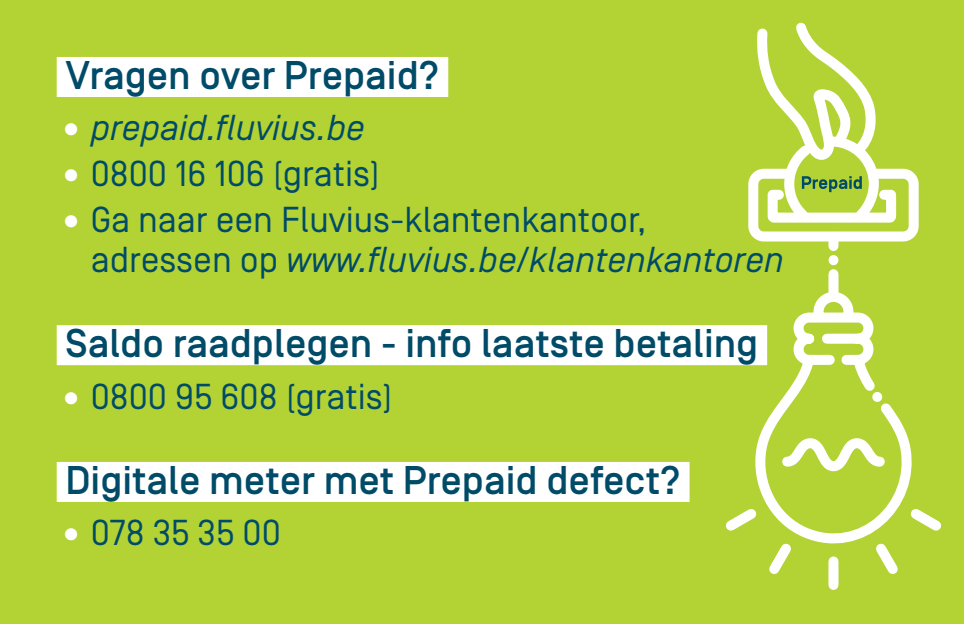
<style>
.page{position:relative;width:964px;height:624px;background:#b3d234}
.page>*{position:absolute;margin:0;border:0;box-sizing:border-box;transform-origin:0 0}
.t1{font:500 40px "Simplon Norm";color:#004b68}
.t2{font:36px/40px "Simplon Norm";color:#004b68}
.t3{font:italic 36px "Simplon Norm";color:#004b68}
.s1{font-style:normal;color:#fff}
.s2{color:#fff}
.s3{font-style:italic}
</style>
<div class="page">
<div style="left:57px;top:57px;width:391px;height:40px;background:#fff"></div>
<div style="left:57px;top:325px;width:710px;height:40px;background:#fff"></div>
<div style="left:57px;top:462px;width:632px;height:40px;background:#fff"></div>
<div style="left:828px;top:274px;width:10px;height:22px;background:#fff"></div>
<svg style="left:717px;top:287px;width:225px;height:303px"></svg>
<svg style="left:777px;top:387px;width:113px;height:89px"></svg>
<svg style="left:748px;top:22px;width:171px;height:224px"></svg>
<p class="t1" style="left:65px;top:54px;width:375px">Vragen over Prepaid?</p>
<p class="t3" style="left:57px;top:109px;width:310px"><span class="s1">•</span> prepaid.fluvius.be</p>
<p class="t2" style="left:57px;top:154px;width:325px"><span class="s2">•</span> 0800 16 106 (gratis)</p>
<p class="t2" style="left:91px;top:200px;width:694px;text-indent:-34px"><span class="s2">•</span> Ga naar een Fluvius-klantenkantoor, adressen op <span class="s3">www.fluvius.be/klantenkantoren</span></p>
<p class="t1" style="left:65px;top:322px;width:694px">Saldo raadplegen - info laatste betaling</p>
<p class="t2" style="left:57px;top:377px;width:337px"><span class="s2">•</span> 0800 95 608 (gratis)</p>
<p class="t1" style="left:65px;top:459px;width:617px">Digitale meter met Prepaid defect?</p>
<p class="t2" style="left:57px;top:513px;width:226px"><span class="s2">•</span> 078 35 35 00</p>
</div>
